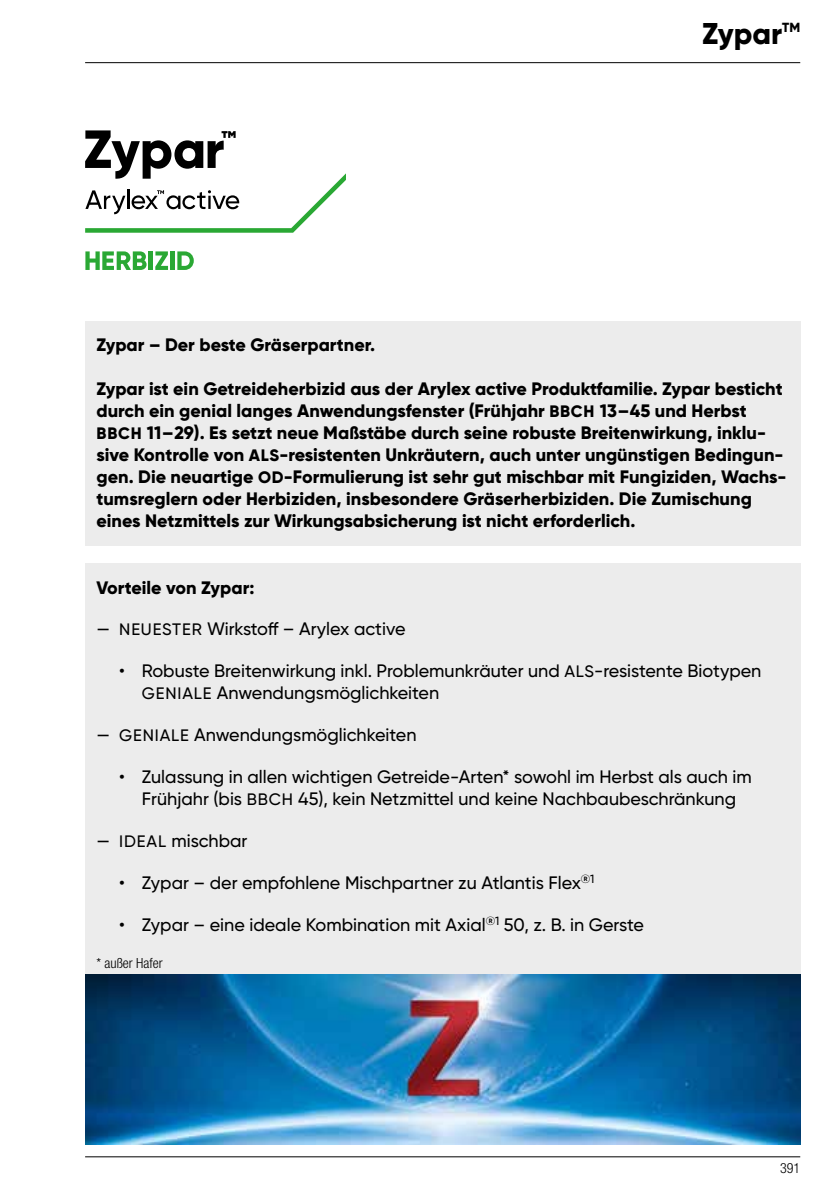
<style>
.page{position:relative;width:840px;height:1191px;background:#fff}
.page>*{position:absolute;margin:0;border:0;box-sizing:border-box;transform-origin:0 0}
.t1{font:800 30px "Gilroy";color:#000}
.t2{font:800 18px/22px "Gilroy";color:#000}
.t3{font:500 18px/22px "Gilroy";color:#000}
.t4{font:300 condensed 14px "Helvetica Neue LT Std";color:#000}
.t5{font:800 13.2px "Gilroy";color:#000}
.s1{font-size:16.6px}
</style>
<div class="page">
<hr style="left:85px;top:1156px;width:714px;height:1px;background:#000">
<hr style="left:85px;top:62px;width:714px;height:1px;background:#000">
<div style="left:85px;top:321px;width:714px;height:224px;background:#ececec"></div>
<div style="left:85px;top:563px;width:714px;height:581px;background:#ececec"></div>
<svg style="left:85px;top:251px;width:61px;height:19px"></svg>
<hr style="left:148px;top:251px;width:4px;height:19px;background:#2aa834">
<svg style="left:155px;top:251px;width:13px;height:19px"></svg>
<div style="left:170px;top:251px;width:5px;height:19px;background:#2aa834"></div>
<svg style="left:177px;top:251px;width:17px;height:19px"></svg>
<svg style="left:85px;top:130px;width:261px;height:103px"></svg>
<img style="left:85px;top:974px;width:714px;height:170px">
<h1 class="t1" style="left:701px;top:15px;width:81px">Zypar</h1>
<p class="t5" style="left:781px;top:19px;width:19px">TM</p>
<p class="t2" style="left:96px;top:334px;width:280px">Zypar – Der beste Gräserpartner.</p>
<p class="t2" style="left:96px;top:378px;width:691px">Zypar ist ein Getreideherbizid aus der Arylex active Produktfamilie. Zypar besticht durch ein genial langes Anwendungsfenster (Frühjahr <span class="s1">BBCH</span> 13–45 und Herbst <span class="s1">BBCH</span> 11–29). Es setzt neue Maßstäbe durch seine robuste Breitenwirkung, inklu&shy;sive Kontrolle von <span class="s1">ALS</span>-resistenten Unkräutern, auch unter ungünstigen Bedingun&shy;gen. Die neuartige <span class="s1">OD</span>-Formulierung ist sehr gut mischbar mit Fungiziden, Wachs&shy;tumsreglern oder Herbiziden, insbesondere Gräserherbiziden. Die Zumischung eines Netzmittels zur Wirkungsabsicherung ist nicht erforderlich.</p>
<p class="t2" style="left:96px;top:576px;width:159px">Vorteile von Zypar:</p>
<p class="t3" style="left:96px;top:618px;width:310px">— <span class="s1">NEUESTER</span> Wirkstoff – Arylex active</p>
<p class="t3" style="left:142px;top:660px;width:620px;text-indent:-23px">• Robuste Breitenwirkung inkl. Problemunkräuter und <span class="s1">ALS</span>-resistente Biotypen<br><span class="s1">GENIALE</span> Anwendungsmöglichkeiten</p>
<p class="t3" style="left:96px;top:723px;width:321px">— <span class="s1">GENIALE</span> Anwendungsmöglichkeiten</p>
<p class="t3" style="left:119px;top:765px;width:634px;text-align:center">• Zulassung in allen wichtigen Getreide-Arten* sowohl im Herbst als auch im<br>Frühjahr (bis <span class="s1">BBCH</span> 45), kein Netzmittel und keine Nachbaubeschränkung</p>
<p class="t3" style="left:96px;top:829px;width:152px">— <span class="s1">IDEAL</span> mischbar</p>
<p class="t3" style="left:119px;top:871px;width:476px">• Zypar – der empfohlene Mischpartner zu Atlantis Flex<sup>®1</sup></p>
<p class="t3" style="left:119px;top:913px;width:526px">• Zypar – eine ideale Kombination mit Axial<sup>®1</sup> 50, z. B. in Gerste</p>
<p class="t4" style="left:96px;top:954px;width:68px">* außer Hafer</p>
<p class="t4" style="left:779px;top:1159px;width:22px">391</p>
</div>
